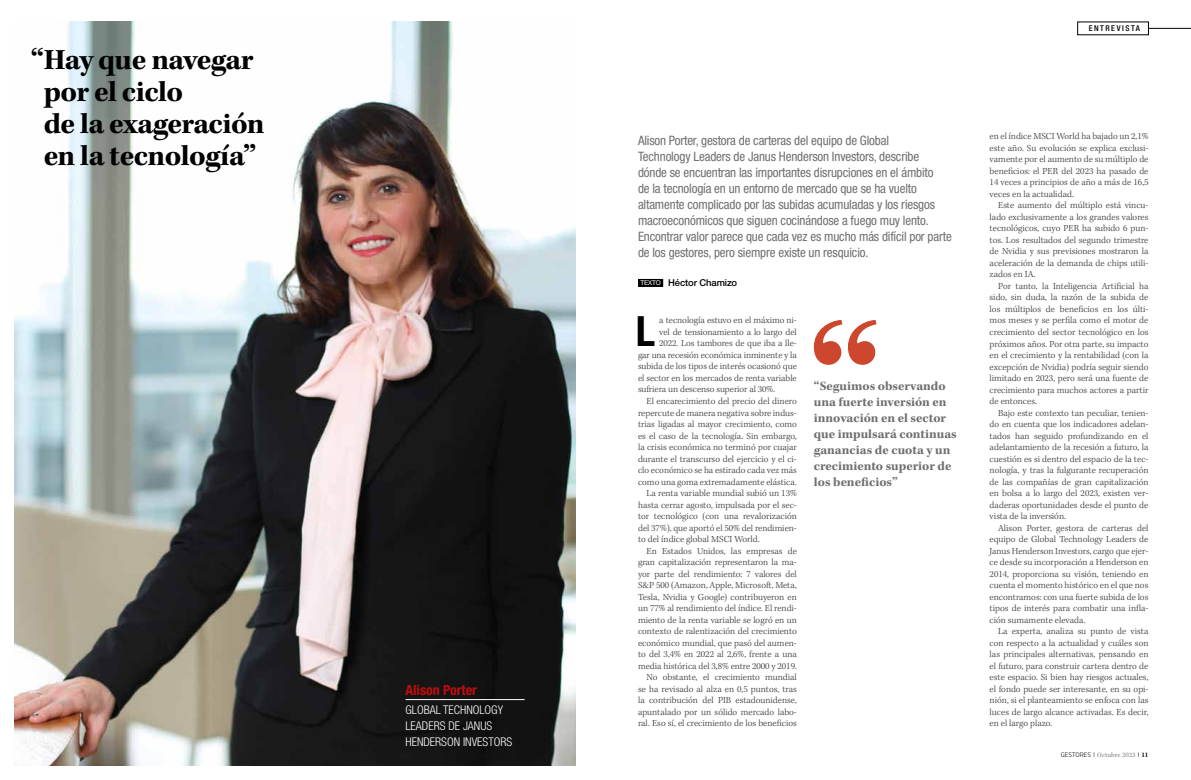
<style>
.page{position:relative;width:1191px;height:780px;background:#fff}
.page>*{position:absolute;margin:0;border:0;box-sizing:border-box;transform-origin:0 0}
.t1{font:700 condensed 41.7px "Helvetica Neue LT Std";color:#000}
.t2{font:700 30px/32px "Kepler Std";letter-spacing:-.02em;color:#000}
.t3{font:700 condensed 14px "Helvetica Neue LT Std";color:#c00d0e}
.t4{font:condensed 13px/16px "Helvetica Neue LT Std";letter-spacing:-.01em;color:#706f6f}
.t5{font:700 13px/16px "Kepler Std";color:#706f6f}
.t6{font:300 condensed 12px/16px "Helvetica Neue LT Std";color:#fff}
.t7{font:300 9.5px/11.5px "Kepler Std";color:#3c3c3b;text-align:justify}
.t8{font:500 9.5px "Helvetica Neue LT Std";letter-spacing:-.015em;color:#000}
.t9{font:500 condensed 8px "Helvetica Neue LT Std";letter-spacing:.19em;color:#000}
.t10{font:7px "Kepler Std";color:#878787}
.s1{font-weight:400;font-size:6.7px;color:#fff}
.s2{font-family:"Titillium";font-weight:300;font-size:6.5px;color:#000}
.s3{font-weight:600;color:#000}
</style>
<div class="page">
<img style="left:14px;top:22px;width:561px;height:743px">
<hr style="left:405px;top:699px;width:119px;height:1px;background:#fff">
<hr style="left:1148px;top:28px;width:43px;height:1px;background:#000">
<svg style="left:814px;top:320px;width:62px;height:45px"></svg>
<div style="left:638px;top:279px;width:25px;height:8px;background:#000"></div>
<h2 class="t2" style="left:44px;top:45px;width:222px;text-indent:-13px">“Hay que navegar por el ciclo<br>de la exageración en la tecnología”</h2>
<h3 class="t3" style="left:405px;top:681px;width:73px">Alison Porter</h3>
<p class="t6" style="left:405px;top:701px;width:108px">GLOBAL TECHNOLOGY<br>LEADERS DE JANUS<br>HENDERSON INVESTORS</p>
<p class="t9" style="left:1088px;top:24px;width:53px">ENTREVISTA</p>
<p class="t4" style="left:638px;top:132px;width:315px">Alison Porter, gestora de carteras del equipo de Global<br>Technology Leaders de Janus Henderson Investors, describe<br>dónde se encuentran las importantes disrupciones en el ámbito<br>de la tecnología en un entorno de mercado que se ha vuelto altamente complicado por las subidas acumuladas y los riesgos macroeconómicos que siguen cocinándose a fuego muy lento.<br>Encontrar valor parece que cada vez es mucho más difícil por parte de los gestores, pero siempre existe un resquicio.</p>
<p class="t8" style="left:640px;top:277px;width:98px"><span class="s1">TEXTO</span> Héctor Chamizo</p>
<h1 class="t1" style="left:636px;top:306px;width:21px">L</h1>
<p class="t7" style="left:659px;top:315px;width:139px">a tecnología estuvo en el máximo ni-</p>
<p class="t7" style="left:659px;top:326px;width:139px">vel de tensionamiento a lo largo del</p>
<p class="t7" style="left:659px;top:338px;width:139px">2022. Los tambores de que iba a lle-</p>
<p class="t7" style="left:638px;top:349px;width:160px">gar una recesión económica inminente y la</p>
<p class="t7" style="left:638px;top:361px;width:160px">subida de los tipos de interés ocasionó que</p>
<p class="t7" style="left:638px;top:372px;width:160px">el sector en los mercados de renta variable</p>
<p class="t7" style="left:638px;top:384px;width:138px">sufriera un descenso superior al 30%.</p>
<p class="t7" style="left:646px;top:395px;width:152px">El encarecimiento del precio del dinero</p>
<p class="t7" style="left:638px;top:407px;width:160px">repercute de manera negativa sobre indus-</p>
<p class="t7" style="left:638px;top:418px;width:160px">trias ligadas al mayor crecimiento, como</p>
<p class="t7" style="left:638px;top:430px;width:160px">es el caso de la tecnología. Sin embargo,</p>
<p class="t7" style="left:638px;top:441px;width:160px">la crisis económica no terminó por cuajar</p>
<p class="t7" style="left:638px;top:453px;width:160px">durante el transcurso del ejercicio y el ci-</p>
<p class="t7" style="left:638px;top:464px;width:160px">clo económico se ha estirado cada vez más</p>
<p class="t7" style="left:638px;top:476px;width:160px">como una goma extremadamente elástica.</p>
<p class="t7" style="left:646px;top:487px;width:152px">La renta variable mundial subió un 13%</p>
<p class="t7" style="left:638px;top:499px;width:160px">hasta cerrar agosto, impulsada por el sec-</p>
<p class="t7" style="left:638px;top:510px;width:160px">tor tecnológico (con una revalorización</p>
<p class="t7" style="left:638px;top:522px;width:160px">del 37%), que aportó el 50% del rendimien-</p>
<p class="t7" style="left:638px;top:533px;width:123px">to del índice global MSCI World.</p>
<p class="t7" style="left:646px;top:545px;width:152px">En Estados Unidos, las empresas de</p>
<p class="t7" style="left:638px;top:556px;width:160px">gran capitalización representaron la ma-</p>
<p class="t7" style="left:638px;top:568px;width:160px">yor parte del rendimiento: 7 valores del</p>
<p class="t7" style="left:638px;top:580px;width:160px">S&amp;P 500 (Amazon, Apple, Microsoft, Meta,</p>
<p class="t7" style="left:638px;top:591px;width:160px">Tesla, Nvidia y Google) contribuyeron en</p>
<p class="t7" style="left:638px;top:603px;width:160px">un 77% al rendimiento del índice. El rendi-</p>
<p class="t7" style="left:638px;top:614px;width:160px">miento de la renta variable se logró en un</p>
<p class="t7" style="left:638px;top:626px;width:160px">contexto de ralentización del crecimiento</p>
<p class="t7" style="left:638px;top:637px;width:160px">económico mundial, que pasó del aumen-</p>
<p class="t7" style="left:638px;top:649px;width:160px">to del 3,4% en 2022 al 2,6%, frente a una</p>
<p class="t7" style="left:638px;top:660px;width:160px">media histórica del 3,8% entre 2000 y 2019.</p>
<p class="t7" style="left:646px;top:672px;width:152px">No obstante, el crecimiento mundial</p>
<p class="t7" style="left:638px;top:683px;width:160px">se ha revisado al alza en 0,5 puntos, tras</p>
<p class="t7" style="left:638px;top:695px;width:160px">la contribución del PIB estadounidense,</p>
<p class="t7" style="left:638px;top:706px;width:160px">apuntalado por un sólido mercado labo-</p>
<p class="t7" style="left:638px;top:718px;width:160px">ral. Eso sí, el crecimiento de los beneficios</p>
<h3 class="t5" style="left:814px;top:378px;width:144px">“Seguimos observando una fuerte inversión en innovación en el sector que impulsará continuas ganancias de cuota y un crecimiento superior de los beneficios”</h3>
<p class="t7" style="left:989px;top:131px;width:160px">en el índice MSCI World ha bajado un 2,1% este año. Su evolución se explica exclusi&shy;vamente por el aumento de su múltiplo de beneficios: el PER del 2023 ha pasado de 14 veces a principios de año a más de 16,5 veces en la actualidad.</p>
<p class="t7" style="left:989px;top:200px;width:160px;text-indent:9px">Este aumento del múltiplo está vincu&shy;lado exclusivamente a los grandes valores tecnológicos, cuyo PER ha subido 6 pun&shy;tos. Los resultados del segundo trimestre de Nvidia y sus previsiones mostraron la aceleración de la demanda de chips utili&shy;zados en IA.</p>
<p class="t7" style="left:989px;top:280px;width:160px;text-indent:9px">Por tanto, la Inteligencia Artificial ha sido, sin duda, la razón de la subida de los múltiplos de beneficios en los últi&shy;mos meses y se perfila como el motor de crecimiento del sector tecnológico en los próximos años. Por otra parte, su impacto en el crecimiento y la rentabilidad (con la excepción de Nvidia) podría seguir siendo limitado en 2023, pero será una fuente de crecimiento para muchos actores a partir de entonces.</p>
<p class="t7" style="left:989px;top:407px;width:160px;text-indent:9px">Bajo este contexto tan peculiar, tenien&shy;do en cuenta que los indicadores adelan&shy;tados han seguido profundizando en el adelantamiento de la recesión a futuro, la cuestión es si dentro del espacio de la tec&shy;nología, y tras la fulgurante recuperación de las compañías de gran capitalización en bolsa a lo largo del 2023, existen ver&shy;daderas oportunidades desde el punto de vista de la inversión.</p>
<p class="t7" style="left:989px;top:522px;width:160px;text-indent:9px">Alison Porter, gestora de carteras del equipo de Global Technology Leaders de Janus Henderson Investors, cargo que ejer&shy;ce desde su incorporación a Henderson en 2014, proporciona su visión, teniendo en cuenta el momento histórico en el que nos encontramos: con una fuerte subida de los tipos de interés para combatir una infla&shy;ción sumamente elevada.</p>
<p class="t7" style="left:989px;top:626px;width:160px;text-indent:9px">La experta, analiza su punto de vista con respecto a la actualidad y cuáles son las principales alternativas, pensando en el futuro, para construir cartera dentro de este espacio. Si bien hay riesgos actuales, el fondo puede ser interesante, en su opi&shy;nión, si el planteamiento se enfoca con las luces de largo alcance activadas. Es decir, en el largo plazo.</p>
<p class="t10" style="left:1060px;top:750px;width:89px"><span class="s2">GESTORES</span> Octubre 2023 <span class="s3">11</span></p>
</div>
